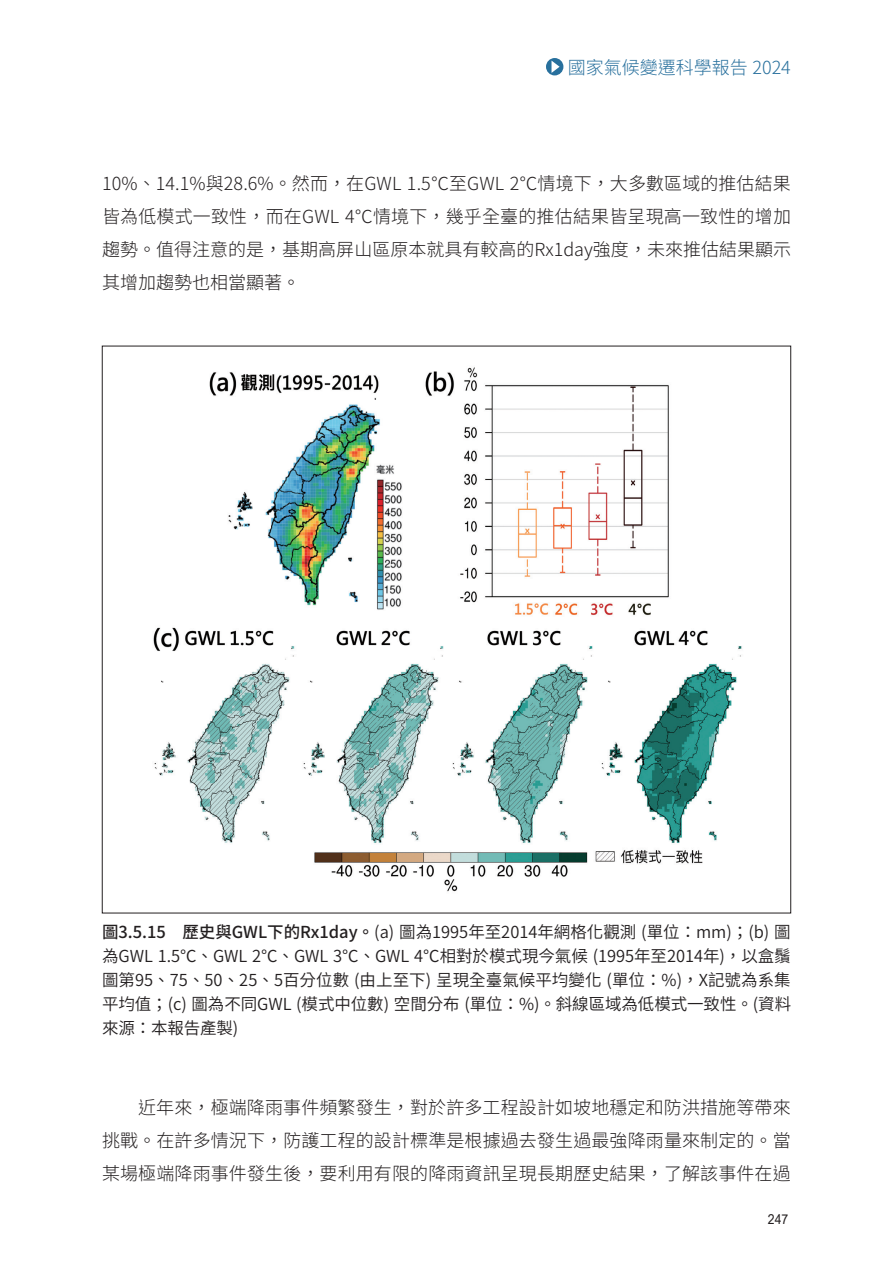
<style>
.page{position:relative;width:893px;height:1263px;background:#fff}
.page>*{position:absolute;margin:0;border:0;box-sizing:border-box;transform-origin:0 0}
.內文{font:300 18px/33px "Noto Sans CJ Ktc";letter-spacing:.005em;color:#231f20;text-align:justify}
.t1{font:300 18px "Noto Sans CJ Ktc";color:#28709d}
.圖說_粗體{font:600 16.5px/24px "Noto Sans CJ Ktc";letter-spacing:-.005em;color:#231f20;text-align:justify}
.t2{font:13.5px "Arial Narrow";color:#231f20;scale:1.11 1}
.s1{font-weight:500}
</style>
<div class="page">
<div style="left:546px;top:58px;width:17px;height:17px;background:#28709d;border-radius:50%"></div>
<svg style="left:551px;top:61px;width:9px;height:12px"></svg>
<img style="left:153px;top:367px;width:589px;height:525px">
<p class="t1" style="left:568px;top:57px;width:225px">國家氣候變遷科學報告 2024</p>
<p class="內文" style="left:102px;top:167px;width:691px">10%、14.1%與28.6%。然而，在GWL 1.5℃至GWL 2℃情境下，大多數區域的推估結果皆為低模式一致性，而在GWL 4℃情境下，幾乎全臺的推估結果皆呈現高一致性的增加趨勢。值得注意的是，基期高屏山區原本就具有較高的Rx1day強度，未來推估結果顯示其增加趨勢也相當顯著。</p>
<p class="圖說_粗體" style="left:102px;top:921px;width:691px"><span class="s1">圖3.5.15　歷史與GWL下的Rx1day。</span>(a) 圖為1995年至2014年網格化觀測 (單位：mm)；(b) 圖為GWL 1.5℃、GWL 2℃、GWL 3℃、GWL 4℃相對於模式現今氣候 (1995年至2014年)，以盒鬚圖第95、75、50、25、5百分位數 (由上至下) 呈現全臺氣候平均變化 (單位：%)，X記號為系集平均值；(c) 圖為不同GWL (模式中位數) 空間分布 (單位：%)。斜線區域為低模式一致性。(資料來源：本報告產製)</p>
<p class="內文" style="left:102px;top:1091px;width:690px;text-indent:36px">近年來，極端降雨事件頻繁發生，對於許多工程設計如坡地穩定和防洪措施等帶來挑戰。在許多情況下，防護工程的設計標準是根據過去發生過最強降雨量來制定的。當某場極端降雨事件發生後，要利用有限的降雨資訊呈現長期歷史結果，了解該事件在過</p>
<p class="t2" style="left:768px;top:1209px;width:20px">247</p>
</div>
